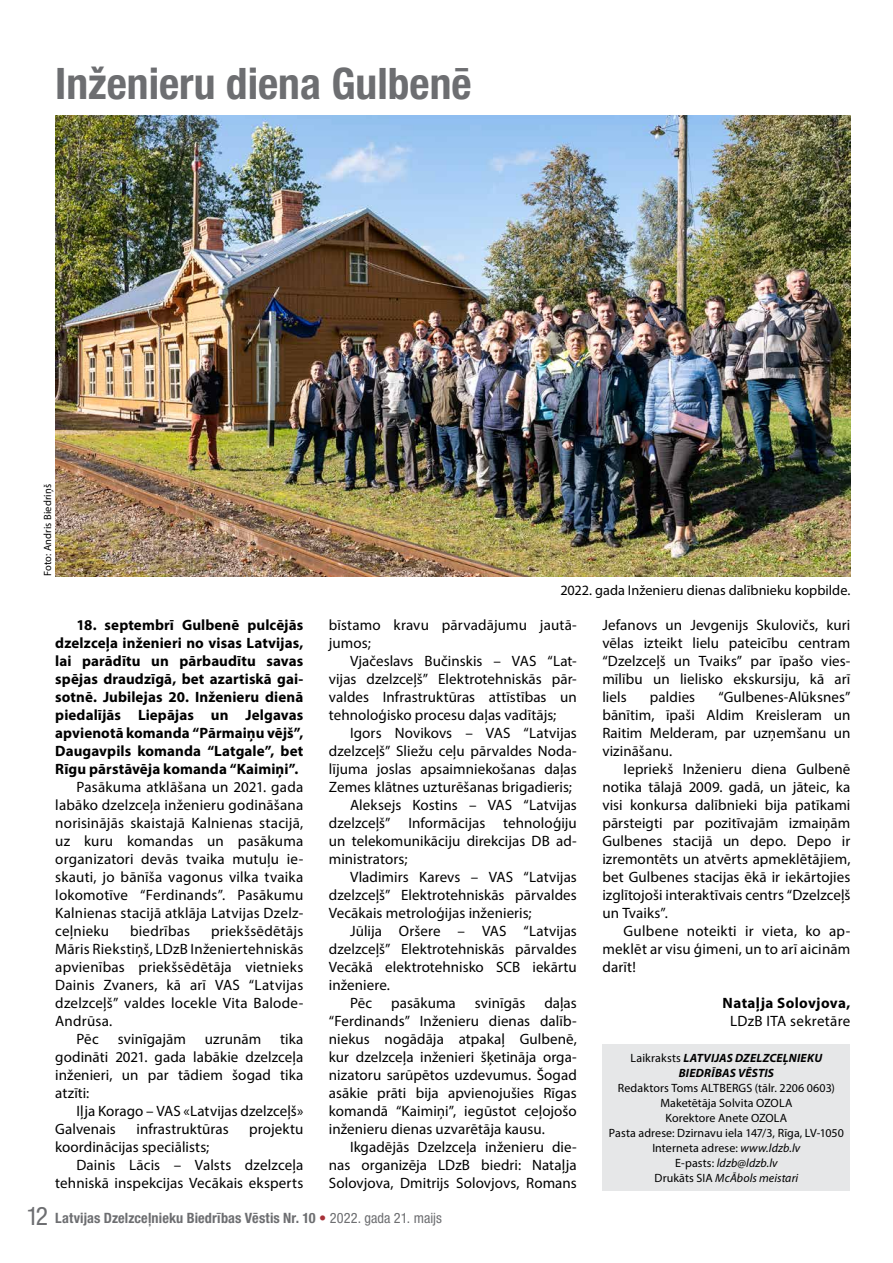
<style>
.page{position:relative;width:893px;height:1263px;background:#fff}
.page>*{position:absolute;margin:0;border:0;box-sizing:border-box;transform-origin:0 0}
.t1{font:700 condensed 43.5px "Helvetica Neue LTW1 G";color:#6d6e71}
.t2{font:15px/18px "Myriad Pro";letter-spacing:.005em;color:#000;text-align:justify}
.t3{font:700 15px/18px "Myriad Pro";letter-spacing:.005em;color:#000;text-align:justify}
.t4{font:700 15px "Myriad Pro";letter-spacing:.025em;color:#000}
.t5{font:15px "Myriad Pro";letter-spacing:.025em;color:#000}
.t6{font:700 condensed 14.25px "Helvetica Neue LTW1 G";letter-spacing:.01em;color:#6d6e71}
.t7{font:14.25px "Myriad Pro";letter-spacing:.005em;color:#000}
.t8{font:12px/15px "Myriad Pro";letter-spacing:.01em;color:#000;text-align:center}
.t9{font:italic 700 12px/15px "Myriad Pro";letter-spacing:.015em;color:#000;text-align:center}
.t10{font:10.5px "Myriad Pro";letter-spacing:.01em;color:#000}
.s1{font-weight:400;font-style:normal}
.s2{font-style:italic}
.s3{font-weight:400;font-size:25.5px}
.s4{color:#a73138}
.s5{font-weight:400}
</style>
<div class="page">
<div style="left:602px;top:1044px;width:248px;height:147px;background:#e6e7e8"></div>
<img style="left:55px;top:116px;width:795px;height:460px">
<h1 class="t1" style="left:55px;top:58px;width:418px">Inženieru diena Gulbenē</h1>
<p class="t10" style="left:41px;top:576px;width:93px;rotate:-90deg">Foto: Andris Biedriņš</p>
<p class="t3" style="left:55px;top:615px;width:250px;text-indent:21px">18. septembrī Gulbenē pulcējās dzelzceļa inženieri no visas Latvijas, lai parādītu un pārbaudītu savas spējas draudzīgā, bet azartiskā gai&shy;sotnē. Jubilejas 20. Inženieru dienā piedalījās Liepājas un Jelgavas apvienotā komanda “Pārmaiņu vējš”, Daugavpils komanda “Latgale”, bet Rīgu pārstāvēja komanda “Kaimiņi”.</p>
<p class="t2" style="left:55px;top:778px;width:250px;text-indent:21px">Pasākuma atklāšana un 2021. gada labāko dzelzceļa inženieru godināšana norisinājās skaistajā Kalnienas stacijā, uz kuru komandas un pasākuma organizatori devās tvaika mutuļu ie&shy;skauti, jo bānīša vagonus vilka tvaika lokomotīve “Ferdinands”. Pasākumu Kalnienas stacijā atklāja Latvijas Dzelz&shy;ceļnieku</p>
<p class="t2" style="left:130px;top:922px;width:62px">biedrības</p>
<p class="t2" style="left:211px;top:922px;width:94px">priekšsēdētājs</p>
<p class="t2" style="left:55px;top:940px;width:250px">Māris Riekstiņš, LDzB Inženiertehniskās</p>
<p class="t2" style="left:55px;top:958px;width:249px">apvienības priekšsēdētāja vietnieks</p>
<p class="t2" style="left:55px;top:976px;width:250px">Dainis Zvaners, kā arī VAS “Latvijas</p>
<p class="t2" style="left:55px;top:994px;width:249px">dzelzceļš” valdes locekle Vita Balode-</p>
<p class="t2" style="left:55px;top:1012px;width:59px">Andrūsa.</p>
<p class="t2" style="left:77px;top:1030px;width:24px">Pēc</p>
<p class="t2" style="left:118px;top:1030px;width:70px">svinīgajām</p>
<p class="t2" style="left:205px;top:1030px;width:58px">uzrunām</p>
<p class="t2" style="left:55px;top:1030px;width:250px;text-indent:225px">tika godināti 2021. gada labākie dzelzceļa inženieri, un par tādiem šogad tika atzīti:</p>
<p class="t2" style="left:55px;top:1102px;width:249px;text-indent:21px">Iļja Korago – VAS «Latvijas dzelzceļš»<br>Galvenais</p>
<p class="t2" style="left:136px;top:1120px;width:94px">infrastruktūras</p>
<p class="t2" style="left:249px;top:1120px;width:56px">projektu</p>
<p class="t2" style="left:55px;top:1138px;width:156px">koordinācijas speciālists;</p>
<p class="t2" style="left:77px;top:1156px;width:228px">Dainis Lācis – Valsts dzelzceļa</p>
<p class="t2" style="left:55px;top:1174px;width:250px">tehniskā inspekcijas Vecākais eksperts</p>
<p class="t7" style="left:560px;top:582px;width:292px">2022. gada Inženieru dienas dalībnieku kopbilde.</p>
<p class="t2" style="left:329px;top:616px;width:249px">bīstamo kravu pārvadājumu jautā&shy;jumos;</p>
<p class="t2" style="left:329px;top:652px;width:250px;text-indent:21px">Vjačeslavs Bučinskis – VAS “Lat&shy;vijas dzelzceļš” Elektrotehniskās pār&shy;valdes Infrastruktūras attīstības un tehnoloģisko procesu daļas vadītājs;</p>
<p class="t2" style="left:350px;top:724px;width:228px">Igors Novikovs – VAS “Latvijas</p>
<p class="t2" style="left:329px;top:742px;width:249px">dzelzceļš” Sliežu ceļu pārvaldes Noda-</p>
<p class="t2" style="left:329px;top:760px;width:249px">lījuma joslas apsaimniekošanas daļas</p>
<p class="t2" style="left:329px;top:778px;width:245px">Zemes klātnes uzturēšanas brigadieris;</p>
<p class="t2" style="left:350px;top:796px;width:228px">Aleksejs Kostins – VAS “Latvijas</p>
<p class="t2" style="left:329px;top:814px;width:250px">dzelzceļš” Informācijas tehnoloģiju</p>
<p class="t2" style="left:329px;top:832px;width:250px">un telekomunikāciju direkcijas DB ad-</p>
<p class="t2" style="left:329px;top:850px;width:80px">ministrators;</p>
<p class="t2" style="left:350px;top:868px;width:228px">Vladimirs Karevs – VAS “Latvijas</p>
<p class="t2" style="left:329px;top:886px;width:249px">dzelzceļš” Elektrotehniskās pārvaldes</p>
<p class="t2" style="left:329px;top:904px;width:204px">Vecākais metroloģijas inženieris;</p>
<p class="t2" style="left:350px;top:922px;width:228px">Jūlija Oršere – VAS “Latvijas</p>
<p class="t2" style="left:329px;top:940px;width:249px">dzelzceļš” Elektrotehniskās pārvaldes</p>
<p class="t2" style="left:329px;top:958px;width:250px">Vecākā elektrotehnisko SCB iekārtu</p>
<p class="t2" style="left:329px;top:976px;width:63px">inženiere.</p>
<p class="t2" style="left:350px;top:994px;width:24px">Pēc</p>
<p class="t2" style="left:391px;top:994px;width:66px">pasākuma</p>
<p class="t2" style="left:475px;top:994px;width:52px">svinīgās</p>
<p class="t2" style="left:329px;top:994px;width:250px;text-indent:216px">daļas “Ferdinands” Inženieru dienas dalīb&shy;niekus nogādāja atpakaļ Gulbenē, kur dzelzceļa inženieri šķetināja orga&shy;nizatoru sarūpētos uzdevumus. Šogad asākie prāti bija apvienojušies Rīgas komandā “Kaimiņi”, iegūstot ceļojošo inženieru dienas uzvarētāja kausu.</p>
<p class="t2" style="left:329px;top:1138px;width:250px;text-indent:21px">Ikgadējās Dzelzceļa inženieru die&shy;nas organizēja LDzB biedri: Nataļja Solovjova, Dmitrijs Solovjovs, Romans</p>
<p class="t2" style="left:602px;top:616px;width:250px">Jefanovs un Jevgenijs Skulovičs, kuri vēlas izteikt lielu pateicību centram “Dzelzceļš un Tvaiks” par īpašo vies&shy;mīlību un lielisko ekskursiju, kā arī liels</p>
<p class="t2" style="left:602px;top:688px;width:250px;text-indent:116px">“Gulbenes-Alūksnes” bānītim, īpaši Aldim Kreisleram un Raitim Melderam, par uzņemšanu un vizināšanu.</p>
<p class="t2" style="left:602px;top:760px;width:250px;text-indent:21px">Iepriekš Inženieru diena Gulbenē notika tālajā 2009. gadā, un jāteic, ka visi konkursa dalībnieki bija patīkami pārsteigti par pozitīvajām izmaiņām Gulbenes stacijā un depo. Depo ir izremontēts un atvērts apmeklētājiem, bet Gulbenes stacijas ēkā ir iekārtojies izglītojoši interaktīvais centrs “Dzelzceļš un Tvaiks”.</p>
<p class="t2" style="left:602px;top:922px;width:250px;text-indent:21px">Gulbene noteikti ir vieta, ko ap&shy;meklēt ar visu ģimeni, un to arī aicinām darīt!</p>
<p class="t4" style="left:723px;top:993px;width:129px">Nataļja Solovjova,</p>
<p class="t5" style="left:730px;top:1012px;width:122px">LDzB ITA sekretāre</p>
<p class="t9" style="left:631px;top:1050px;width:193px"><span class="s1">Laikraksts</span> LATVIJAS DZELZCEĻNIEKU<br>BIEDRĪBAS VĒSTIS</p>
<p class="t8" style="left:609px;top:1080px;width:237px">Redaktors Toms ALTBERGS (tālr. 2206 0603)<br>Maketētāja Solvita OZOLA<br>Korektore Anete OZOLA<br>Pasta adrese: Dzirnavu iela 147/3, Rīga, LV-1050<br>Interneta adrese: <span class="s2">www.ldzb.lv<br></span>E-pasts: <span class="s2">ldzb@ldzb.lv<br></span>Drukāts SIA <span class="s2">McĀbols meistari</span></p>
<p class="t2" style="left:650px;top:688px;width:47px">paldies</p>
<p class="t6" style="left:26px;top:1209px;width:417px"><span class="s3">12</span> Latvijas Dzelzceļnieku Biedrības Vēstis Nr. 10 <span class="s4">•</span> <span class="s5">2022. gada 21. maijs</span></p>
</div>
